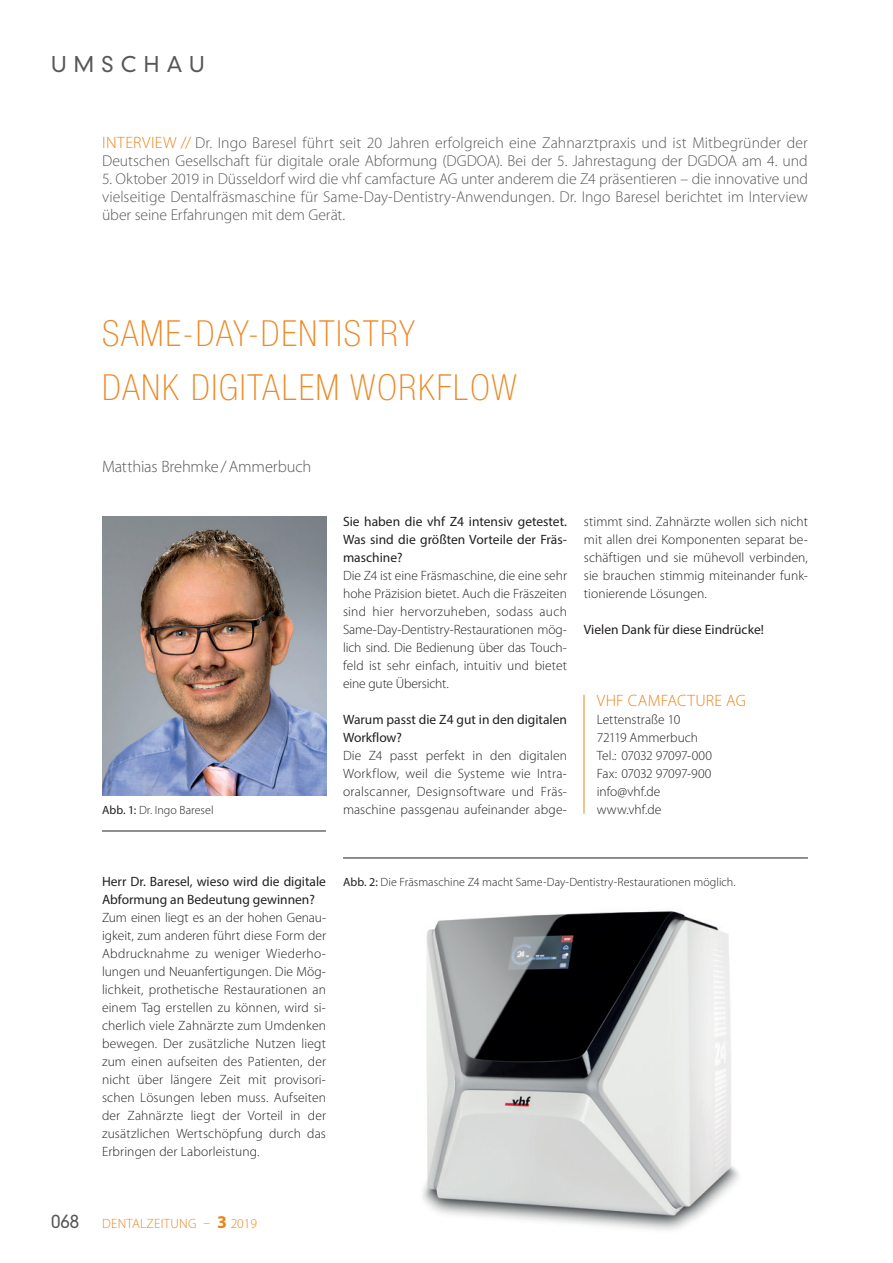
<style>
.page{position:relative;width:893px;height:1263px;background:#fff}
.page>*{position:absolute;margin:0;border:0;box-sizing:border-box;transform-origin:0 0}
.Headline{font:100 condensed 36px/54px "Helvetica Neue";letter-spacing:.05em;color:#eb8a27}
.t1{font:300 21px "DIN Neuzeit Grotesk";letter-spacing:.35em;color:#57585a}
.t2{font:300 18px "DIN Neuzeit Grotesk";color:#57585a}
.Author{font:300 16.5px "Myriad Pro";letter-spacing:-.01em;color:#57585a}
.ContactDetails_Name{font:300 16.5px "Myriad Pro";letter-spacing:.015em;color:#ea841d}
.Teaser{font:300 15.75px/18px "Myriad Pro";color:#57585a}
.Content_1stSection{font:300 13.5px/18px "Myriad Pro";letter-spacing:.01em;color:#231f20;text-align:justify}
.Content_1stSection-2{font:13.5px/18px "Myriad Pro";color:#231f20}
.ContactDetails{font:300 13.5px "Myriad Pro";color:#231f20}
.ContactDetails-2{font:300 13.5px "Myriad Pro";letter-spacing:-.025em;color:#231f20}
.t3{font:300 13.5px "Myriad Pro";letter-spacing:.02em;color:#ea841d}
.Caption_Line_up{font:300 12px "Myriad Pro";letter-spacing:.005em;color:#231f20}
.Caption_Line_down{font:300 12px "Myriad Pro";letter-spacing:.01em;color:#231f20}
.s1{font-size:16.5px;color:#ea841d}
.s2{font-weight:400}
.s3{font-weight:700;font-size:18px}
</style>
<div class="page">
<hr style="left:584px;top:695px;width:1px;height:119px;background:#ea841d">
<img style="left:102px;top:517px;width:224px;height:279px">
<img style="left:422px;top:911px;width:317px;height:319px">
<hr style="left:343px;top:858px;width:465px;height:1px;background:#231f20">
<hr style="left:102px;top:831px;width:224px;height:1px;background:#231f20">
<h2 class="t1" style="left:51px;top:52px;width:155px">UMSCHAU</h2>
<p class="Teaser" style="left:102px;top:133px;width:707px"><span class="s1">INTERVIEW //</span> Dr. Ingo Baresel führt seit 20 Jahren erfolgreich eine Zahnarztpraxis und ist Mitbegründer der<br>Deutschen Gesellschaft für digitale orale Abformung (DGDOA). Bei der 5. Jahrestagung der DGDOA am 4. und</p>
<p class="Teaser" style="left:102px;top:169px;width:707px;text-align:justify">5. Oktober 2019 in Düsseldorf wird die vhf camfacture AG unter anderem die Z4 präsentieren – die innovative und vielseitige Dentalfräsmaschine für Same-Day-Dentistry-Anwendungen. Dr. Ingo Baresel berichtet im Interview über seine Erfahrungen mit dem Gerät.</p>
<p class="Headline" style="left:102px;top:306px;width:416px">SAME-DAY-DENTISTRY<br>DANK DIGITALEM WORKFLOW</p>
<p class="Author" style="left:102px;top:456px;width:211px">Matthias Brehmke /Ammerbuch</p>
<p class="Caption_Line_down" style="left:102px;top:802px;width:113px"><span class="s2">Abb. 1:</span> Dr. Ingo Baresel</p>
<p class="Content_1stSection-2" style="left:343px;top:512px;width:225px;text-align:justify">Sie haben die vhf Z4 intensiv getestet.<br>Was sind die größten Vorteile der Fräs&shy;maschine?</p>
<p class="Content_1stSection" style="left:343px;top:566px;width:225px">Die Z4 ist eine Fräsmaschine, die eine sehr hohe Präzision bietet. Auch die Fräszeiten sind hier hervorzuheben, sodass auch Same-Day-Dentistry-Restaurationen mög&shy;lich sind. Die Bedienung über das Touch&shy;feld ist sehr einfach, intuitiv und bietet eine gute Übersicht.</p>
<p class="Content_1stSection-2" style="left:343px;top:710px;width:225px">Warum passt die Z4 gut in den digitalen<br>Workflow?</p>
<p class="Content_1stSection" style="left:343px;top:746px;width:225px">Die Z4 passt perfekt in den digitalen Workflow, weil die Systeme wie Intra&shy;oralscanner, Designsoftware und Fräs&shy;maschine passgenau aufeinander abge-</p>
<p class="Content_1stSection" style="left:584px;top:512px;width:225px">stimmt sind. Zahnärzte wollen sich nicht mit allen drei Komponenten separat be&shy;schäftigen und sie mühevoll verbinden, sie brauchen stimmig miteinander funk&shy;tionierende Lösungen.</p>
<p class="Content_1stSection-2" style="left:584px;top:620px;width:181px">Vielen Dank für diese Eindrücke!</p>
<p class="ContactDetails_Name" style="left:597px;top:690px;width:151px">VHF CAMFACTURE AG</p>
<p class="ContactDetails" style="left:597px;top:711px;width:85px">Lettenstraße 10</p>
<p class="ContactDetails" style="left:597px;top:729px;width:103px">72119 Ammerbuch</p>
<p class="ContactDetails-2" style="left:597px;top:747px;width:117px">Tel.: 07032 97097-000</p>
<p class="ContactDetails-2" style="left:597px;top:765px;width:116px">Fax: 07032 97097-900</p>
<p class="ContactDetails" style="left:597px;top:783px;width:65px">info@vhf.de</p>
<p class="ContactDetails" style="left:597px;top:801px;width:66px">www.vhf.de</p>
<p class="Content_1stSection-2" style="left:102px;top:872px;width:225px">Herr Dr. Baresel, wieso wird die digitale<br>Abformung an Bedeutung gewinnen?</p>
<p class="Content_1stSection" style="left:102px;top:908px;width:225px">Zum einen liegt es an der hohen Genau&shy;igkeit, zum anderen führt diese Form der Abdrucknahme zu weniger Wiederho&shy;lungen und Neuanfertigungen. Die Mög&shy;lichkeit, prothetische Restaurationen an einem Tag erstellen zu können, wird si&shy;cherlich viele Zahnärzte zum Umdenken bewegen. Der zusätzliche Nutzen liegt zum einen aufseiten des Patienten, der nicht über längere Zeit mit provisori&shy;schen Lösungen leben muss. Aufseiten der Zahnärzte liegt der Vorteil in der zusätzlichen Wertschöpfung durch das Erbringen der Laborleistung.</p>
<p class="Caption_Line_up" style="left:343px;top:874px;width:394px"><span class="s2">Abb. 2:</span> Die Fräsmaschine Z4 macht Same-Day-Dentistry-Restaurationen möglich.</p>
<h3 class="t2" style="left:51px;top:1210px;width:30px">068</h3>
<p class="t3" style="left:102px;top:1215px;width:156px">DENTALZEITUNG – <span class="s3">3</span> 2019</p>
</div>
